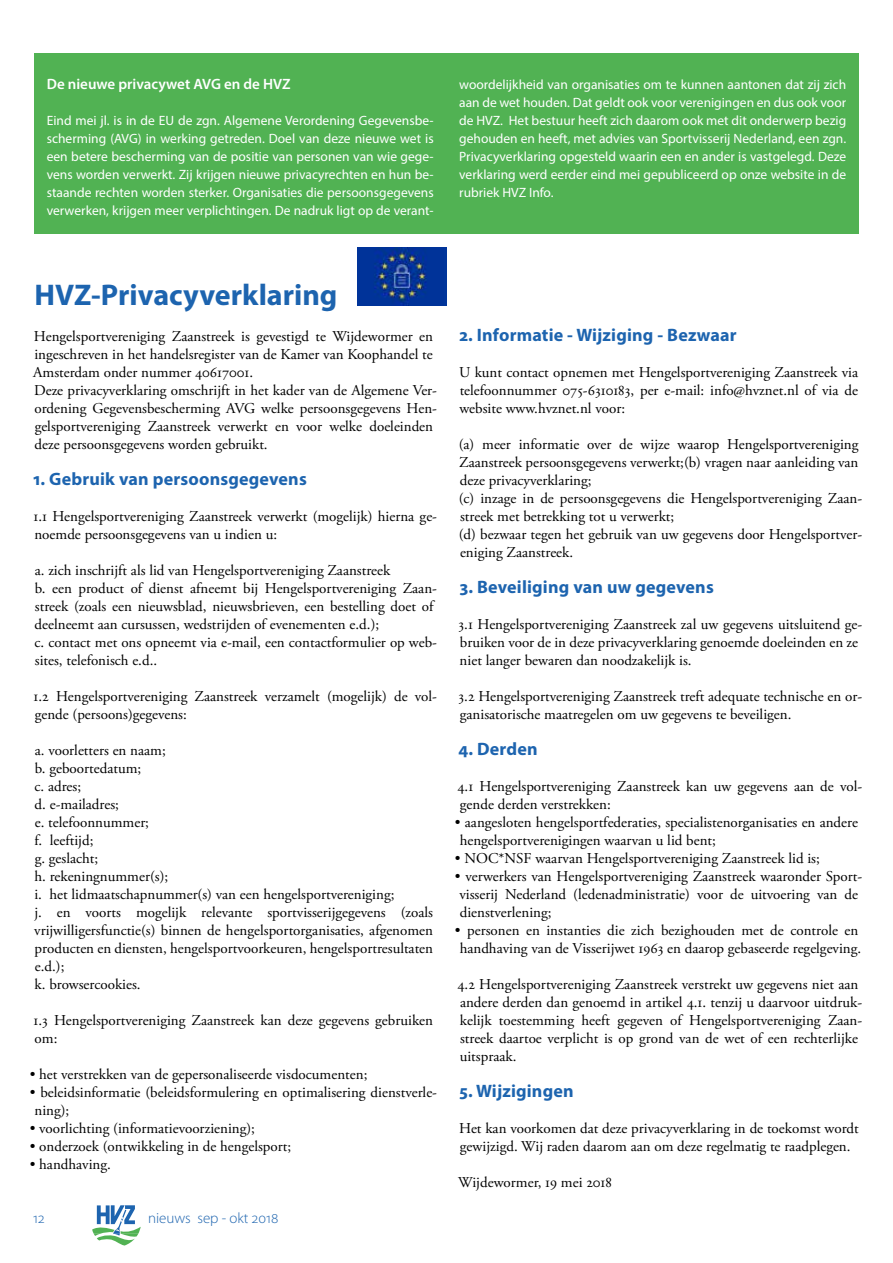
<style>
.page{position:relative;width:893px;height:1263px;background:#fff}
.page>*{position:absolute;margin:0;border:0;box-sizing:border-box;transform-origin:0 0}
.t1{font:700 30px "Myriad Pro";color:#1d64af}
.t2{font:700 18px "Myriad Pro";letter-spacing:.01em;color:#1d64af}
.t3{font:15px/18px "Adobe Garamond Pro";color:#000}
.t4{font:600 15px "Myriad Pro";color:#fff}
.t5{font:300 15px "Myriad Pro";color:#1d64af}
.t6{font:13.5px/18px "Myriad Pro";color:#fff;text-align:justify}
</style>
<div class="page">
<img style="left:357px;top:247px;width:89px;height:58px">
<svg style="left:92px;top:1205px;width:49px;height:40px"></svg>
<div style="left:34px;top:53px;width:825px;height:180px;background:#51b253"></div>
<p class="t4" style="left:47px;top:75px;width:245px">De nieuwe privacywet AVG en de HVZ</p>
<p class="t6" style="left:47px;top:111px;width:388px">Eind mei jl. is in de EU de zgn. Algemene Verordening Gegevensbe&shy;scherming (AVG) in werking getreden. Doel van deze nieuwe wet is een betere bescherming van de positie van personen van wie gege&shy;vens worden verwerkt. Zij krijgen nieuwe privacyrechten en hun be&shy;staande rechten worden sterker. Organisaties die persoonsgegevens verwerken, krijgen meer verplichtingen. De nadruk ligt op de verant-</p>
<p class="t6" style="left:459px;top:75px;width:388px">woordelijkheid van organisaties om te kunnen aantonen dat zij zich aan de wet houden. Dat geldt ook voor verenigingen en dus ook voor de HVZ. Het bestuur heeft zich daarom ook met dit onderwerp bezig gehouden en heeft, met advies van Sportvisserij Nederland, een zgn.<br>Privacyverklaring opgesteld waarin een en ander is vastgelegd. Deze verklaring werd eerder eind mei gepubliceerd op onze website in de rubriek HVZ Info.</p>
<h1 class="t1" style="left:34px;top:275px;width:305px">HVZ-Privacyverklaring</h1>
<p class="t3" style="left:33px;top:328px;width:405px">Hengelsportvereniging Zaanstreek is gevestigd te Wijdewormer en ingeschreven in het handelsregister van de Kamer van Koophandel te Amsterdam onder nummer 40617001.<br>Deze privacyverklaring omschrijft in het kader van de Algemene Ver&shy;ordening Gegevensbescherming AVG welke persoonsgegevens Hen&shy;gelsportvereniging Zaanstreek verwerkt en voor welke doeleinden deze persoonsgegevens worden gebruikt.</p>
<p class="t2" style="left:33px;top:467px;width:275px">1. Gebruik van persoonsgegevens</p>
<p class="t3" style="left:34px;top:508px;width:405px">1.1 Hengelsportvereniging Zaanstreek verwerkt (mogelijk) hierna ge&shy;noemde persoonsgegevens van u indien u:</p>
<p class="t3" style="left:35px;top:562px;width:404px">a. zich inschrijft als lid van Hengelsportvereniging Zaanstreek<br>b. een product of dienst afneemt bij Hengelsportvereniging Zaan&shy;streek (zoals een nieuwsblad, nieuwsbrieven, een bestelling doet of deelneemt aan cursussen, wedstrijden of evenementen e.d.);<br>c. contact met ons opneemt via e-mail, een contactformulier op web&shy;sites, telefonisch e.d..</p>
<p class="t3" style="left:34px;top:688px;width:405px">1.2 Hengelsportvereniging Zaanstreek verzamelt (mogelijk) de vol&shy;gende (persoons)gegevens:</p>
<p class="t3" style="left:34px;top:742px;width:400px">a. voorletters en naam;<br>b. geboortedatum;<br>c. adres;<br>d. e-mailadres;<br>e. telefoonnummer;<br>f. leeftijd;<br>g. geslacht;<br>h. rekeningnummer(s);<br>i. het lidmaatschapnummer(s) van een hengelsportvereniging;<br>j. en voorts mogelijk relevante sportvisserijgegevens (zoals vrijwilligersfunctie(s) binnen de hengelsportorganisaties, afgenomen producten en diensten, hengelsportvoorkeuren, hengelsportresultaten e.d.);<br>k. browsercookies.</p>
<p class="t3" style="left:34px;top:1012px;width:401px">1.3 Hengelsportvereniging Zaanstreek kan deze gegevens gebruiken om:</p>
<p class="t3" style="left:30px;top:1066px;width:339px">• het verstrekken van de gepersonaliseerde visdocumenten;</p>
<p class="t3" style="left:34px;top:1084px;width:404px;text-indent:-5px">• beleidsinformatie (beleidsformulering en optimalisering dienstverle&shy;ning);</p>
<p class="t3" style="left:30px;top:1120px;width:227px">• voorlichting (informatievoorziening);</p>
<p class="t3" style="left:30px;top:1138px;width:263px">• onderzoek (ontwikkeling in de hengelsport;</p>
<p class="t3" style="left:30px;top:1156px;width:83px">• handhaving.</p>
<p class="t5" style="left:33px;top:1210px;width:13px">12</p>
<p class="t5" style="left:148px;top:1210px;width:132px">nieuws sep - okt 2018</p>
<p class="t2" style="left:459px;top:323px;width:279px">2. Informatie - Wijziging - Bezwaar</p>
<p class="t3" style="left:459px;top:364px;width:401px;text-align:justify">U kunt contact opnemen met Hengelsportvereniging Zaanstreek via telefoonnummer 075-6310183, per e-mail: info@hvznet.nl of via de website www.hvznet.nl voor:</p>
<p class="t3" style="left:459px;top:436px;width:405px">(a) meer informatie over de wijze waarop Hengelsportvereniging Zaanstreek persoonsgegevens verwerkt;(b) vragen naar aanleiding van deze privacyverklaring;<br>(c) inzage in de persoonsgegevens die Hengelsportvereniging Zaan&shy;streek met betrekking tot u verwerkt;<br>(d) bezwaar tegen het gebruik van uw gegevens door Hengelsportver&shy;eniging Zaanstreek.</p>
<p class="t2" style="left:460px;top:575px;width:256px">3. Beveiliging van uw gegevens</p>
<p class="t3" style="left:459px;top:616px;width:405px">3.1 Hengelsportvereniging Zaanstreek zal uw gegevens uitsluitend ge&shy;bruiken voor de in deze privacyverklaring genoemde doeleinden en ze niet langer bewaren dan noodzakelijk is.</p>
<p class="t3" style="left:459px;top:688px;width:405px">3.2 Hengelsportvereniging Zaanstreek treft adequate technische en or&shy;ganisatorische maatregelen om uw gegevens te beveiligen.</p>
<p class="t2" style="left:459px;top:737px;width:81px">4. Derden</p>
<p class="t3" style="left:458px;top:778px;width:406px">4.1 Hengelsportvereniging Zaanstreek kan uw gegevens aan de vol&shy;gende derden verstrekken:</p>
<p class="t3" style="left:460px;top:814px;width:400px;text-indent:-5px">• aangesloten hengelsportfederaties, specialistenorganisaties en andere hengelsportverenigingen waarvan u lid bent;</p>
<p class="t3" style="left:455px;top:850px;width:366px">• NOC*NSF waarvan Hengelsportvereniging Zaanstreek lid is;</p>
<p class="t3" style="left:459px;top:868px;width:404px;text-indent:-5px">• verwerkers van Hengelsportvereniging Zaanstreek waaronder Sport&shy;visserij Nederland (ledenadministratie) voor de uitvoering van de dienstverlening;</p>
<p class="t3" style="left:455px;top:922px;width:408px;text-align:center">• personen en instanties die zich bezighouden met de controle en handhaving van de Visserijwet 1963 en daarop gebaseerde regelgeving.</p>
<p class="t3" style="left:458px;top:976px;width:406px">4.2 Hengelsportvereniging Zaanstreek verstrekt uw gegevens niet aan andere derden dan genoemd in artikel 4.1. tenzij u daarvoor uitdruk&shy;kelijk toestemming heeft gegeven of Hengelsportvereniging Zaan&shy;streek daartoe verplicht is op grond van de wet of een rechterlijke uitspraak.</p>
<p class="t2" style="left:460px;top:1079px;width:116px">5. Wijzigingen</p>
<p class="t3" style="left:459px;top:1120px;width:401px">Het kan voorkomen dat deze privacyverklaring in de toekomst wordt gewijzigd. Wij raden daarom aan om deze regelmatig te raadplegen.</p>
<p class="t3" style="left:458px;top:1174px;width:155px">Wijdewormer, 19 mei 2018</p>
</div>
